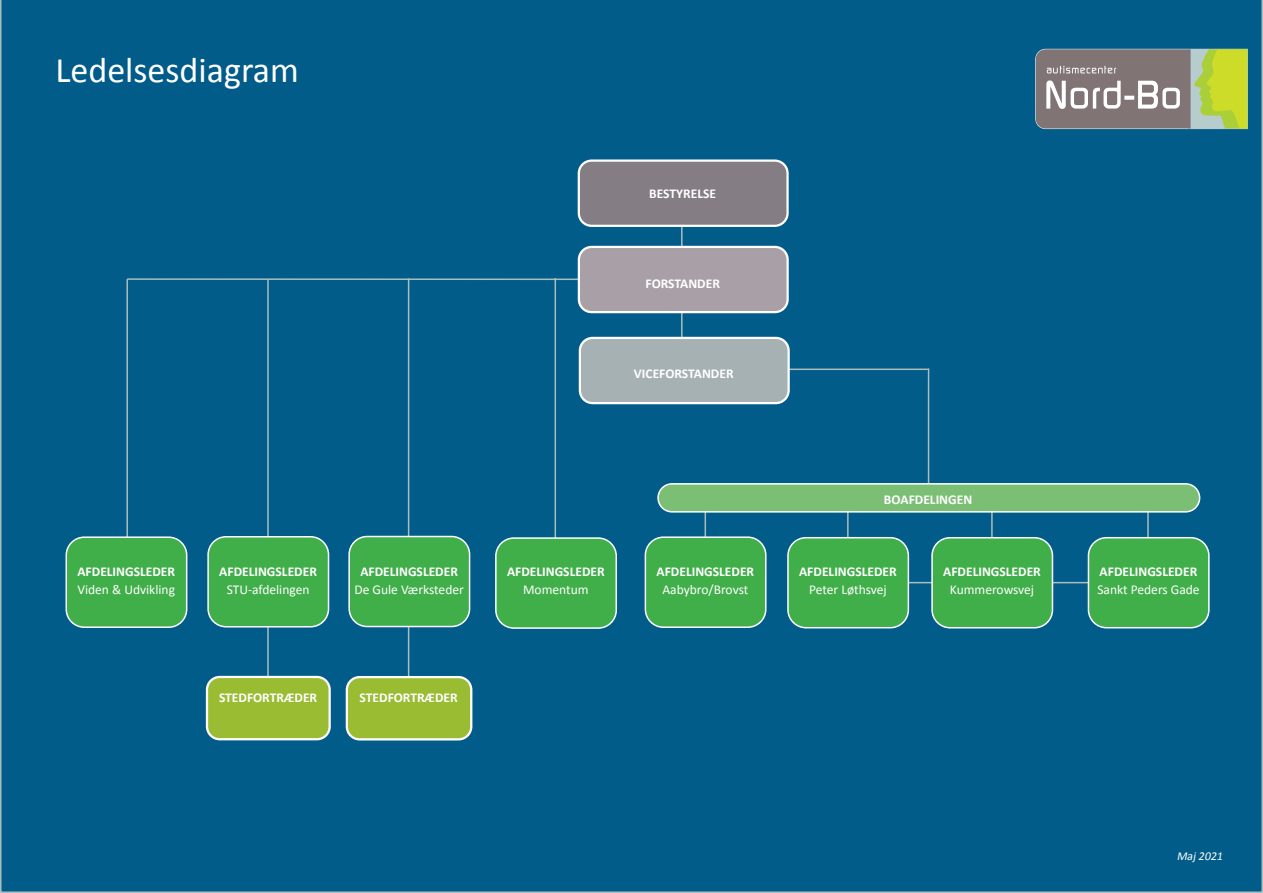
<style>
.page{position:relative;width:1263px;height:893px;background:#025c89}
.page>*{position:absolute;margin:0;border:0;box-sizing:border-box;transform-origin:0 0}
.t1{font:36px "Calibri";color:#fff}
.t2{font:700 13.5px "Calibri";color:#fff}
.t3{font:13.5px "Calibri";color:#fff}
.t4{font:italic 12px "Calibri";color:#fff}
</style>
<div class="page">
<hr style="left:554px;top:278px;width:2px;height:262px;background:#aabebf">
<hr style="left:267px;top:279px;width:2px;height:411px;background:#aabebf">
<hr style="left:928px;top:368px;width:1px;height:135px;background:#aabebf">
<hr style="left:738px;top:369px;width:190px;height:1px;background:#aabebf">
<hr style="left:408px;top:278px;width:1px;height:412px;background:#aabebf">
<hr style="left:127px;top:278px;width:577px;height:2px;background:#aabebf">
<hr style="left:126px;top:279px;width:2px;height:265px;background:#aabebf">
<div style="left:207px;top:677px;width:123px;height:62px;background:#99bc32;border-radius:13px"></div>
<div style="left:206px;top:676px;width:125px;height:64px;border:2px solid #fff;border-radius:13px"></div>
<div style="left:347px;top:677px;width:124px;height:62px;background:#99bc32;border-radius:13px"></div>
<div style="left:346px;top:676px;width:126px;height:64px;border:2px solid #fff;border-radius:13px"></div>
<hr style="left:681px;top:209px;width:1px;height:183px;background:#aabebf">
<div style="left:579px;top:161px;width:208px;height:65px;background:#857d84;border-radius:13px"></div>
<div style="left:578px;top:159px;width:211px;height:68px;border:2px solid #fff;border-radius:13px"></div>
<div style="left:579px;top:247px;width:209px;height:65px;background:#a8a0a6;border-radius:13px"></div>
<div style="left:578px;top:246px;width:211px;height:67px;border:2px solid #fff;border-radius:13px"></div>
<div style="left:580px;top:338px;width:209px;height:65px;background:#a5b1b2;border-radius:13px"></div>
<div style="left:579px;top:337px;width:211px;height:67px;border:2px solid #fff;border-radius:13px"></div>
<hr style="left:847px;top:510px;width:2px;height:39px;background:#aabebf">
<hr style="left:856px;top:582px;width:319px;height:1px;background:#aabebf">
<hr style="left:991px;top:510px;width:2px;height:44px;background:#aabebf">
<hr style="left:704px;top:502px;width:2px;height:40px;background:#aabebf">
<hr style="left:1147px;top:494px;width:2px;height:45px;background:#aabebf">
<div style="left:66px;top:537px;width:121px;height:90px;background:#40ae49;border-radius:18px"></div>
<div style="left:66px;top:536px;width:121px;height:92px;border:2px solid #fff;border-radius:18px"></div>
<div style="left:1088px;top:538px;width:121px;height:90px;background:#40ae49;border-radius:18px"></div>
<div style="left:1088px;top:537px;width:121px;height:91px;border:2px solid #fff;border-radius:18px"></div>
<div style="left:932px;top:538px;width:120px;height:90px;background:#40ae49;border-radius:18px"></div>
<div style="left:931px;top:537px;width:122px;height:91px;border:2px solid #fff;border-radius:18px"></div>
<div style="left:788px;top:538px;width:120px;height:90px;background:#40ae49;border-radius:18px"></div>
<div style="left:787px;top:537px;width:122px;height:91px;border:2px solid #fff;border-radius:18px"></div>
<div style="left:645px;top:537px;width:121px;height:90px;background:#40ae49;border-radius:18px"></div>
<div style="left:645px;top:536px;width:121px;height:92px;border:2px solid #fff;border-radius:18px"></div>
<div style="left:496px;top:538px;width:120px;height:90px;background:#40ae49;border-radius:18px"></div>
<div style="left:495px;top:537px;width:122px;height:92px;border:2px solid #fff;border-radius:18px"></div>
<div style="left:349px;top:536px;width:121px;height:90px;background:#40ae49;border-radius:18px"></div>
<div style="left:348px;top:536px;width:122px;height:91px;border:2px solid #fff;border-radius:18px"></div>
<div style="left:208px;top:537px;width:120px;height:90px;background:#40ae49;border-radius:18px"></div>
<div style="left:207px;top:536px;width:122px;height:91px;border:2px solid #fff;border-radius:18px"></div>
<div style="left:658px;top:484px;width:541px;height:28px;background:#7bbf74;border-radius:14px"></div>
<div style="left:657px;top:483px;width:543px;height:30px;border:2px solid #fff;border-radius:14px"></div>
<svg style="left:1035px;top:49px;width:213px;height:80px"></svg>
<h1 class="t1" style="left:55px;top:47px;width:245px">Ledelsesdiagram</h1>
<p class="t2" style="left:649px;top:185px;width:68px">BESTYRELSE</p>
<p class="t2" style="left:646px;top:275px;width:76px">FORSTANDER</p>
<p class="t2" style="left:634px;top:365px;width:101px">VICEFORSTANDER</p>
<p class="t2" style="left:77px;top:563px;width:99px">AFDELINGSLEDER</p>
<p class="t3" style="left:77px;top:581px;width:99px">Viden &amp; Udvikling</p>
<p class="t2" style="left:219px;top:563px;width:99px">AFDELINGSLEDER</p>
<p class="t3" style="left:227px;top:581px;width:84px">STU-afdelingen</p>
<p class="t2" style="left:360px;top:563px;width:99px">AFDELINGSLEDER</p>
<p class="t3" style="left:354px;top:581px;width:111px">De Gule Værksteder</p>
<p class="t2" style="left:219px;top:689px;width:100px">STEDFORTRÆDER</p>
<p class="t2" style="left:360px;top:689px;width:100px">STEDFORTRÆDER</p>
<p class="t2" style="left:507px;top:563px;width:99px">AFDELINGSLEDER</p>
<p class="t3" style="left:523px;top:581px;width:67px">Momentum</p>
<p class="t2" style="left:656px;top:563px;width:99px">AFDELINGSLEDER</p>
<p class="t3" style="left:662px;top:581px;width:87px">Aabybro/Brovst</p>
<p class="t2" style="left:884px;top:491px;width:90px">BOAFDELINGEN</p>
<p class="t2" style="left:799px;top:563px;width:99px">AFDELINGSLEDER</p>
<p class="t3" style="left:809px;top:581px;width:79px">Peter Løthsvej</p>
<p class="t2" style="left:943px;top:563px;width:99px">AFDELINGSLEDER</p>
<p class="t3" style="left:950px;top:581px;width:86px">Kummerowsvej</p>
<p class="t2" style="left:1100px;top:563px;width:99px">AFDELINGSLEDER</p>
<p class="t3" style="left:1097px;top:581px;width:104px">Sankt Peders Gade</p>
<p class="t4" style="left:1177px;top:848px;width:50px">Maj 2021</p>
</div>
